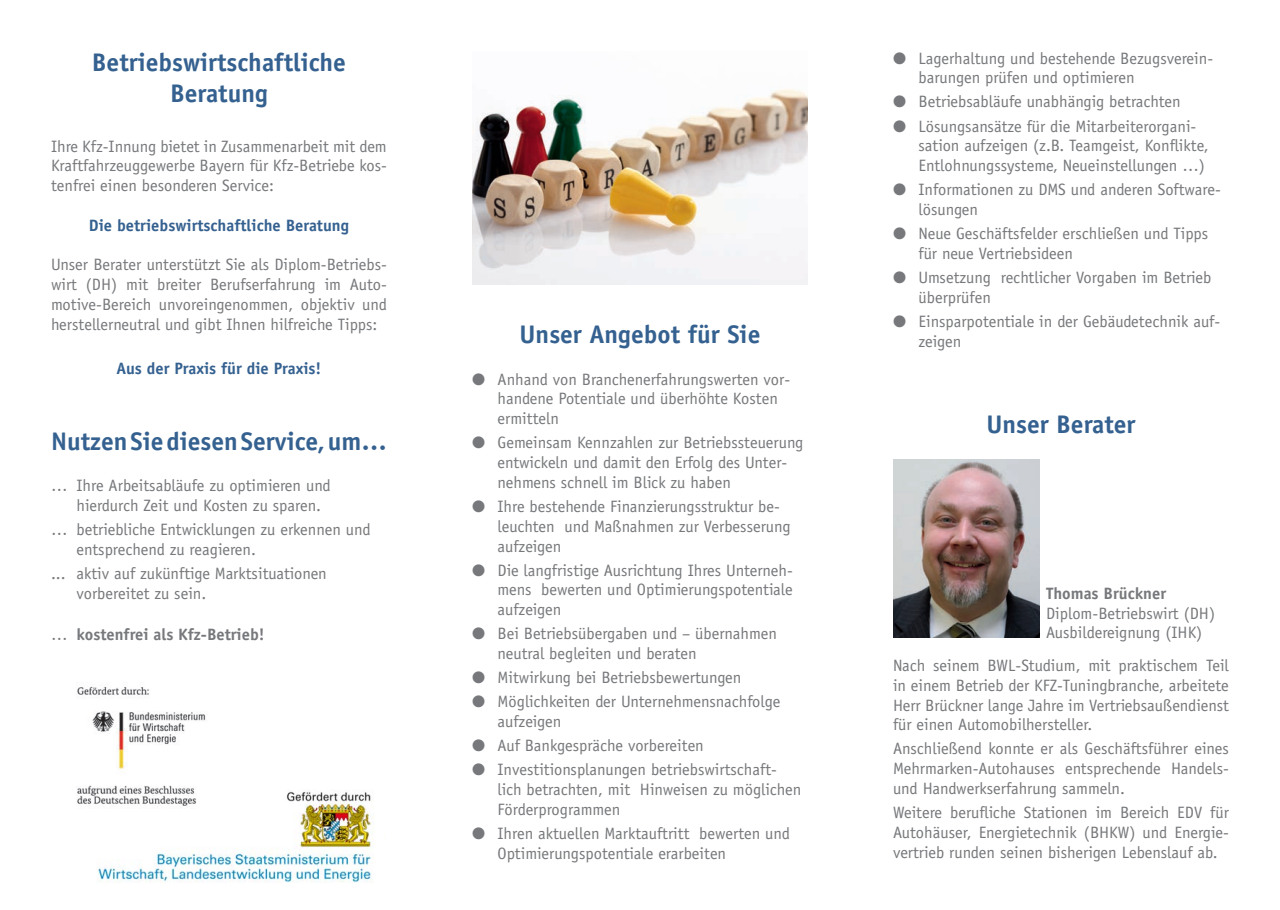
<style>
.page{position:relative;width:1280px;height:910px;background:#fff}
.page>*{position:absolute;margin:0;border:0;box-sizing:border-box;transform-origin:0 0}
.t1{font:700 25.5px/30.6px "Officina Sans";color:#356190;text-align:center}
.t2{font:16.5px/19.8px "Officina Sans";color:#76787b}
.t3{font:700 16.5px "Officina Sans";color:#356190}
.t4{font:700 16.5px "Officina Sans";color:#76787b}
.s1{font-weight:400}
</style>
<div class="page">
<img style="left:472px;top:89px;width:336px;height:195px">
<img style="left:893px;top:460px;width:146px;height:178px">
<img style="left:98px;top:791px;width:276px;height:92px">
<img style="left:77px;top:686px;width:150px;height:125px">
<h1 class="t1" style="left:92px;top:47px;width:256px">Betriebswirtschaftliche<br>Beratung</h1>
<p class="t2" style="left:51px;top:136px;width:337px;text-align:justify">Ihre Kfz-Innung bietet in Zusammenarbeit mit dem Kraftfahrzeuggewerbe Bayern für Kfz-Betriebe kos&shy;tenfrei einen besonderen Service:</p>
<p class="t3" style="left:89px;top:215px;width:262px">Die betriebswirtschaftliche Beratung</p>
<p class="t2" style="left:51px;top:255px;width:337px;text-align:justify">Unser Berater unterstützt Sie als Diplom-Betriebs&shy;wirt (DH) mit breiter Berufserfahrung im Auto&shy;motive-Bereich unvoreingenommen, objektiv und herstellerneutral und gibt Ihnen hilfreiche Tipps:</p>
<p class="t3" style="left:117px;top:358px;width:206px">Aus der Praxis für die Praxis!</p>
<h1 class="t1" style="left:51px;top:426px;width:337px">Nutzen Sie diesen Service, um…</h1>
<p class="t2" style="left:77px;top:476px;width:256px;text-indent:-26px">… Ihre Arbeitsabläufe zu optimieren und hierdurch Zeit und Kosten zu sparen.</p>
<p class="t2" style="left:77px;top:520px;width:296px;text-indent:-26px">… betriebliche Entwicklungen zu erkennen und entsprechend zu reagieren.</p>
<p class="t2" style="left:77px;top:564px;width:252px;text-indent:-26px">... aktiv auf zukünftige Marktsituationen vorbereitet zu sein.</p>
<p class="t4" style="left:51px;top:624px;width:215px"><span class="s1">…</span> kostenfrei als Kfz-Betrieb!</p>
<h1 class="t1" style="left:520px;top:319px;width:242px">Unser Angebot für Sie</h1>
<p class="t2" style="left:497px;top:369px;width:294px;text-indent:-26px">● Anhand von Branchenerfahrungswerten vor&shy;handene Potentiale und überhöhte Kosten ermitteln</p>
<p class="t2" style="left:497px;top:433px;width:307px;text-indent:-26px">● Gemeinsam Kennzahlen zur Betriebssteuerung entwickeln und damit den Erfolg des Unter&shy;nehmens schnell im Blick zu haben</p>
<p class="t2" style="left:497px;top:496px;width:295px;text-indent:-26px">● Ihre bestehende Finanzierungsstruktur be&shy;leuchten und Maßnahmen zur Verbesserung aufzeigen</p>
<p class="t2" style="left:497px;top:560px;width:297px;text-align:justify;text-indent:-26px">● Die langfristige Ausrichtung Ihres Unterneh&shy;mens bewerten und Optimierungspotentiale aufzeigen</p>
<p class="t2" style="left:497px;top:624px;width:281px;text-indent:-26px">● Bei Betriebsübergaben und – übernahmen neutral begleiten und beraten</p>
<p class="t2" style="left:472px;top:668px;width:271px">● Mitwirkung bei Betriebsbewertungen</p>
<p class="t2" style="left:497px;top:692px;width:284px;text-indent:-26px">● Möglichkeiten der Unternehmensnachfolge aufzeigen</p>
<p class="t2" style="left:472px;top:736px;width:233px">● Auf Bankgespräche vorbereiten</p>
<p class="t2" style="left:497px;top:760px;width:305px;text-indent:-26px">● Investitionsplanungen betriebswirtschaft&shy;lich betrachten, mit Hinweisen zu möglichen<br>Förderprogrammen</p>
<p class="t2" style="left:497px;top:823px;width:294px;text-indent:-26px">● Ihren aktuellen Marktauftritt bewerten und<br>Optimierungspotentiale erarbeiten</p>
<p class="t2" style="left:918px;top:48px;width:296px;text-indent:-26px">● Lagerhaltung und bestehende Bezugsverein&shy;barungen prüfen und optimieren</p>
<p class="t2" style="left:893px;top:92px;width:289px">● Betriebsabläufe unabhängig betrachten</p>
<p class="t2" style="left:918px;top:116px;width:292px;text-indent:-26px">● Lösungsansätze für die Mitarbeiterorgani&shy;sation aufzeigen (z.B. Teamgeist, Konflikte,<br>Entlohnungssysteme, Neueinstellungen …)</p>
<p class="t2" style="left:918px;top:180px;width:304px;text-indent:-26px">● Informationen zu DMS und anderen Software&shy;lösungen</p>
<p class="t2" style="left:918px;top:224px;width:291px;text-indent:-26px">● Neue Geschäftsfelder erschließen und Tipps für neue Vertriebsideen</p>
<p class="t2" style="left:918px;top:267px;width:294px;text-indent:-26px">● Umsetzung rechtlicher Vorgaben im Betrieb überprüfen</p>
<p class="t2" style="left:918px;top:311px;width:303px;text-indent:-26px">● Einsparpotentiale in der Gebäudetechnik auf&shy;zeigen</p>
<h1 class="t1" style="left:986px;top:408px;width:151px">Unser Berater</h1>
<p class="t4" style="left:1046px;top:583px;width:122px">Thomas Brückner</p>
<p class="t2" style="left:1046px;top:603px;width:171px">Diplom-Betriebswirt (DH)<br>Ausbildereignung (IHK)</p>
<p class="t2" style="left:893px;top:655px;width:337px;text-align:justify">Nach seinem BWL-Studium, mit praktischem Teil in einem Betrieb der KFZ-Tuningbranche, arbeitete Herr Brückner lange Jahre im Vertriebsaußendienst für einen Automobilhersteller.</p>
<p class="t2" style="left:893px;top:739px;width:337px;text-align:justify">Anschließend konnte er als Geschäftsführer eines Mehrmarken-Autohauses entsprechende Handels&shy;und Handwerkserfahrung sammeln.</p>
<p class="t2" style="left:893px;top:803px;width:337px;text-align:justify">Weitere berufliche Stationen im Bereich EDV für Autohäuser, Energietechnik (BHKW) und Energie&shy;vertrieb runden seinen bisherigen Lebenslauf ab.</p>
</div>
